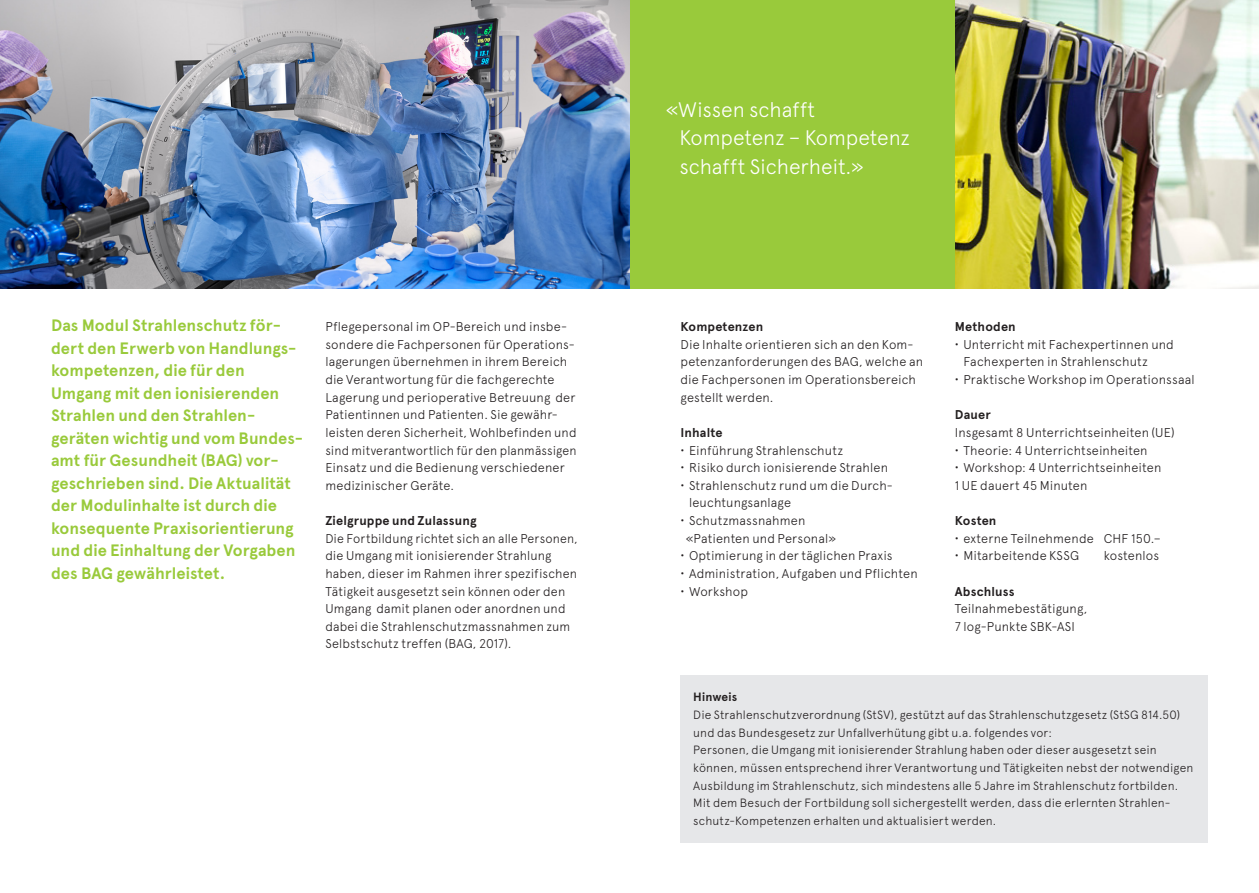
<style>
.page{position:relative;width:1259px;height:893px;background:#fff}
.page>*{position:absolute;margin:0;border:0;box-sizing:border-box;transform-origin:0 0}
.t1{font:300 21px/28.5px "Apercu";letter-spacing:-.005em;color:#fff}
.t2{font:700 16.5px/22.5px "Apercu";color:#99ca3b}
.t3{font:300 12.75px/17.5px "Apercu";letter-spacing:.01em;color:#231f20}
.t4{font:700 12.75px "Apercu";letter-spacing:.01em;color:#231f20}
.t5{font:300 12px/17.7px "Apercu";letter-spacing:.015em;color:#231f20}
.t6{font:700 12px "Apercu";letter-spacing:.01em;color:#231f20}
.s1{font-weight:700}
</style>
<div class="page">
<img style="left:955px;top:0;width:304px;height:288px">
<div style="left:629px;top:0;width:326px;height:288px;background:#99ca3b"></div>
<img style="left:0;top:0;width:629px;height:288px">
<div style="left:680px;top:675px;width:528px;height:167px;background:#e6e7e9"></div>
<p class="t2" style="left:51px;top:314px;width:254px">Das Modul Strahlenschutz för&shy;dert den Erwerb von Handlungs&shy;kompetenzen, die für den<br>Umgang mit den ionisierenden<br>Strahlen und den Strahlen&shy;geräten wichtig und vom Bundes&shy;amt für Gesundheit (BAG) vor&shy;geschrieben sind. Die Aktualität der Modulinhalte ist durch die konsequente Praxisorientierung und die Einhaltung der Vorgaben des BAG gewährleistet.</p>
<p class="t3" style="left:325px;top:318px;width:253px">Pflegepersonal im OP-Bereich und insbe&shy;sondere die Fachpersonen für Operations&shy;lagerungen übernehmen in ihrem Bereich die Verantwortung für die fachgerechte Lagerung und perioperative Betreuung der Patientinnen und Patienten. Sie gewähr&shy;leisten deren Sicherheit, Wohlbefinden und sind mitverantwortlich für den planmässigen Einsatz und die Bedienung verschiedener medizinischer Geräte.</p>
<p class="t4" style="left:325px;top:513px;width:153px">Zielgruppe und Zulassung</p>
<p class="t3" style="left:325px;top:529px;width:254px">Die Fortbildung richtet sich an alle Personen, die Umgang mit ionisierender Strahlung haben, dieser im Rahmen ihrer spezifischen Tätigkeit ausgesetzt sein können oder den Umgang damit planen oder anordnen und dabei die Strahlenschutzmassnahmen zum Selbstschutz treffen (BAG, 2017).</p>
<h1 class="t1" style="left:679px;top:95px;width:232px;text-indent:-14px">«Wissen schafft<br>Kompetenz – Kompetenz schafft Sicherheit.»</h1>
<p class="t4" style="left:680px;top:319px;width:84px">Kompetenzen</p>
<p class="t3" style="left:680px;top:335px;width:244px">Die Inhalte orientieren sich an den Kom&shy;petenzanforderungen des BAG, welche an die Fachpersonen im Operationsbereich gestellt werden.</p>
<p class="t4" style="left:680px;top:425px;width:43px">Inhalte</p>
<p class="t3" style="left:680px;top:441px;width:164px"><span class="s1">·</span> Einführung Strahlenschutz</p>
<p class="t3" style="left:680px;top:459px;width:209px"><span class="s1">·</span> Risiko durch ionisierende Strahlen</p>
<p class="t3" style="left:680px;top:476px;width:214px"><span class="s1">·</span> Strahlenschutz rund um die Durch-</p>
<p class="t3" style="left:689px;top:494px;width:104px">leuchtungsanlage</p>
<p class="t3" style="left:680px;top:512px;width:126px"><span class="s1">·</span> Schutzmassnahmen</p>
<p class="t3" style="left:685px;top:529px;width:152px">«Patienten und Personal»</p>
<p class="t3" style="left:680px;top:547px;width:214px"><span class="s1">·</span> Optimierung in der täglichen Praxis</p>
<p class="t3" style="left:680px;top:564px;width:239px"><span class="s1">·</span> Administration, Aufgaben und Pflichten</p>
<p class="t3" style="left:680px;top:582px;width:69px"><span class="s1">·</span> Workshop</p>
<p class="t4" style="left:955px;top:319px;width:62px">Methoden</p>
<p class="t3" style="left:955px;top:335px;width:220px"><span class="s1">·</span> Unterricht mit Fachexpertinnen und</p>
<p class="t3" style="left:963px;top:353px;width:186px">Fachexperten in Strahlenschutz</p>
<p class="t3" style="left:955px;top:371px;width:241px"><span class="s1">·</span> Praktische Workshop im Operationssaal</p>
<p class="t4" style="left:955px;top:407px;width:37px">Dauer</p>
<p class="t3" style="left:955px;top:423px;width:221px">Insgesamt 8 Unterrichtseinheiten (UE) <span class="s1">·</span> Theorie: 4 Unterrichtseinheiten<br><span class="s1">·</span> Workshop: 4 Unterrichtseinheiten<br>1 UE dauert 45 Minuten</p>
<p class="t3" style="left:955px;top:512px;width:207px"><span class="s1">Kosten<br>·</span> externe Teilnehmende CHF 150.− <span class="s1">·</span> Mitarbeitende KSSG</p>
<p class="t3" style="left:1103px;top:547px;width:57px">kostenlos</p>
<p class="t4" style="left:955px;top:583px;width:61px">Abschluss</p>
<p class="t3" style="left:955px;top:600px;width:134px">Teilnahmebestätigung,<br>7 log-Punkte SBK-ASI</p>
<p class="t6" style="left:693px;top:690px;width:46px">Hinweis</p>
<p class="t5" style="left:693px;top:706px;width:502px">Die Strahlenschutzverordnung (StSV), gestützt auf das Strahlenschutzgesetz (StSG 814.50) und das Bundesgesetz zur Unfallverhütung gibt u.a. folgendes vor:<br>Personen, die Umgang mit ionisierender Strahlung haben oder dieser ausgesetzt sein können, müssen entsprechend ihrer Verantwortung und Tätigkeiten nebst der notwendigen Ausbildung im Strahlenschutz, sich mindestens alle 5 Jahre im Strahlenschutz fortbilden.<br>Mit dem Besuch der Fortbildung soll sichergestellt werden, dass die erlernten Strahlen&shy;schutz-Kompetenzen erhalten und aktualisiert werden.</p>
</div>
